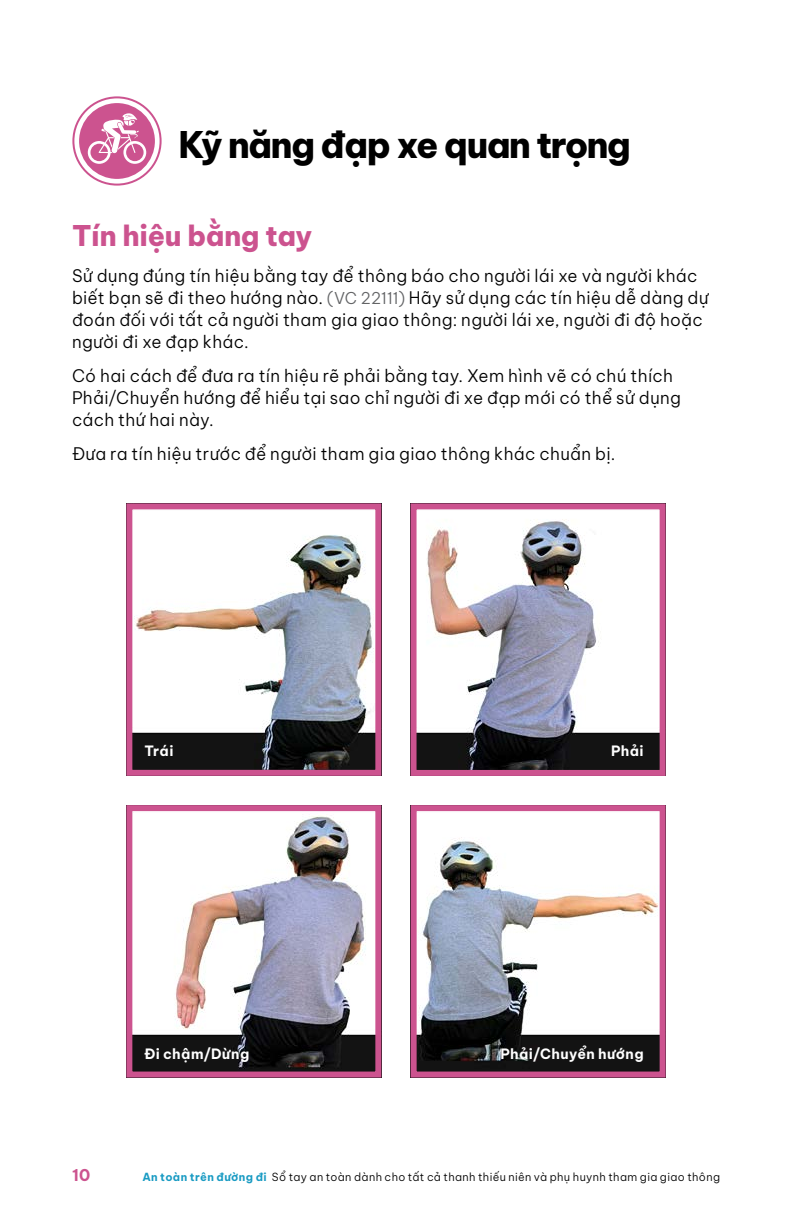
<style>
.page{position:relative;width:792px;height:1224px;background:#fff}
.page>*{position:absolute;margin:0;border:0;box-sizing:border-box;transform-origin:0 0}
._1_Section_Head{font:800 36px "Be Vietnam Pro";letter-spacing:-.045em;color:#000}
._2_Section_Subhead_1{font:800 28px "Be Vietnam Pro";letter-spacing:-.01em;color:#cc538f}
.Body_Text{font:300 17px/22px "Be Vietnam Pro";letter-spacing:.02em;color:#000}
.t1{font:700 16px "Be Vietnam Pro";color:#cc538f}
.Body_Text-2{font:700 14px "Be Vietnam Pro";letter-spacing:.03em;color:#fff}
.t2{font:300 11px "Be Vietnam Pro";letter-spacing:.035em;color:#000}
.s1{font-size:16px;color:#636466}
.s2{font-weight:700;color:#199bc3}
</style>
<div class="page">
<svg style="left:73px;top:97px;width:88px;height:88px"></svg>
<div style="left:72px;top:96px;width:90px;height:90px;border:2px solid #cc538f;border-radius:50%"></div>
<div style="left:79px;top:103px;width:76px;height:76px;background:#cc538f;border-radius:50%"></div>
<svg style="left:88px;top:113px;width:58px;height:51px"></svg>
<img style="left:133px;top:535px;width:241px;height:234px">
<div style="left:126px;top:503px;width:255px;height:273px;border:6px solid #cc538f"></div>
<img style="left:418px;top:519px;width:241px;height:250px">
<div style="left:411px;top:503px;width:255px;height:273px;border:6px solid #cc538f"></div>
<img style="left:133px;top:815px;width:241px;height:256px">
<div style="left:126px;top:805px;width:255px;height:273px;border:6px solid #cc538f"></div>
<img style="left:418px;top:837px;width:241px;height:234px">
<div style="left:411px;top:805px;width:255px;height:273px;border:6px solid #cc538f"></div>
<h1 class="_1_Section_Head" style="left:179px;top:114px;width:454px">Kỹ năng đạp xe quan trọng</h1>
<h2 class="_2_Section_Subhead_1" style="left:72px;top:212px;width:242px">Tín hiệu bằng tay</h2>
<p class="Body_Text" style="left:72px;top:263px;width:638px">Sử dụng đúng tín hiệu bằng tay để thông báo cho người lái xe và người khác biết bạn sẽ đi theo hướng nào. <span class="s1">(VC 22111)</span> Hãy sử dụng các tín hiệu dễ dàng dự đoán đối với tất cả người tham gia giao thông: người lái xe, người đi độ hoặc người đi xe đạp khác.</p>
<p class="Body_Text" style="left:72px;top:363px;width:611px">Có hai cách để đưa ra tín hiệu rẽ phải bằng tay. Xem hình vẽ có chú thích<br>Phải/Chuyển hướng để hiểu tại sao chỉ người đi xe đạp mới có thể sử dụng cách thứ hai này.</p>
<p class="Body_Text" style="left:72px;top:441px;width:545px">Đưa ra tín hiệu trước để người tham gia giao thông khác chuẩn bị.</p>
<p class="Body_Text-2" style="left:144px;top:738px;width:31px">Trái</p>
<p class="Body_Text-2" style="left:611px;top:738px;width:34px">Phải</p>
<p class="Body_Text-2" style="left:144px;top:1042px;width:106px">Đi chậm/Dừng</p>
<p class="Body_Text-2" style="left:501px;top:1042px;width:145px">Phải/Chuyển hướng</p>
<p class="t1" style="left:72px;top:1161px;width:20px">10</p>
<p class="t2" style="left:142px;top:1168px;width:579px"><span class="s2">An toàn trên đường đi</span> Sổ tay an toàn dành cho tất cả thanh thiếu niên và phụ huynh tham gia giao thông</p>
</div>
